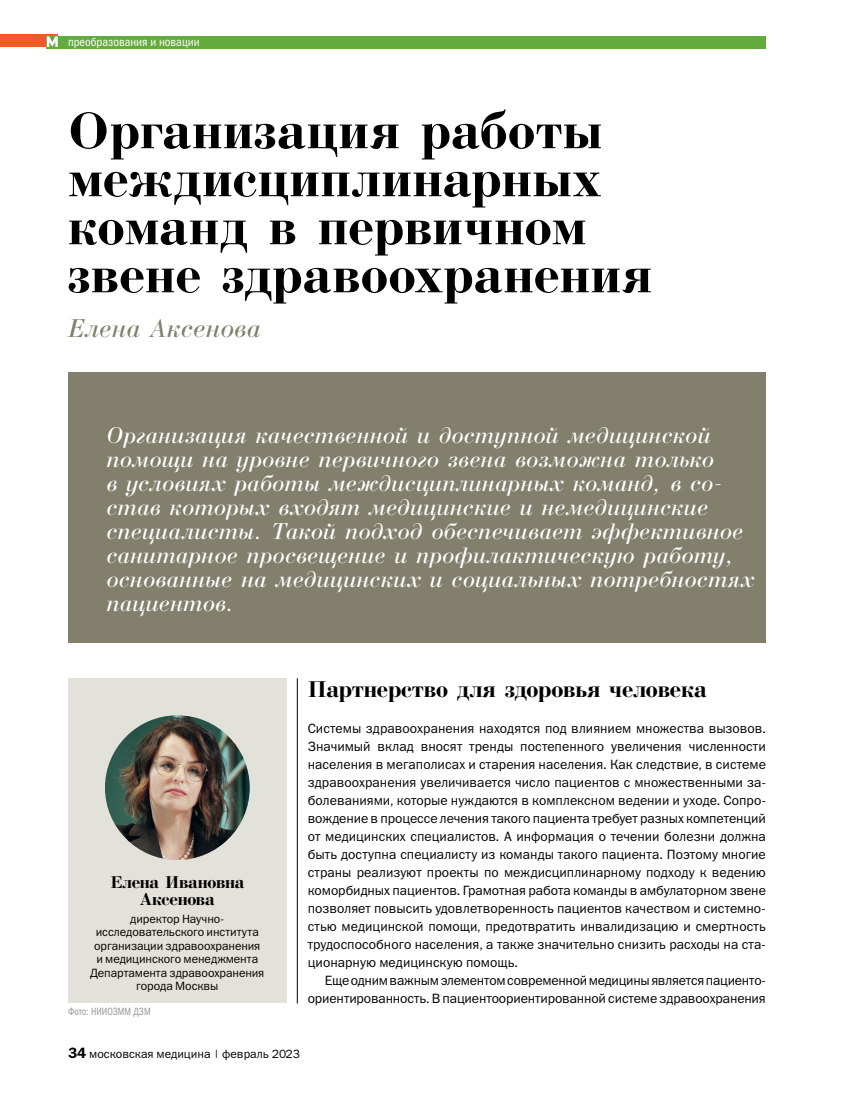
<style>
.page{position:relative;width:851px;height:1106px;background:#fff}
.page>*{position:absolute;margin:0;border:0;box-sizing:border-box;transform-origin:0 0}
.t1{font:54px/48px "Bodoni Bold Cyrillic";letter-spacing:.01em;color:#000}
.t2{font:italic 27px "Bodoni";letter-spacing:.01em;color:#82806d}
.t3{font:italic 24px/24px "Bodoni";letter-spacing:.015em;color:#fff}
.t4{font:24px "Bodoni Bold Cyrillic";letter-spacing:-.005em;color:#000}
.t5{font:18px/16.5px "Bodoni Bold Cyrillic";letter-spacing:-.02em;color:#000;text-align:center}
.t6{font:13.5px/18px "Franklin Gothic Book ITC";letter-spacing:-.01em;color:#000;text-align:justify}
.t7{font:12px/13.5px "Franklin Gothic Book ITC";letter-spacing:-.005em;color:#000;text-align:center}
.t8{font:12px "Franklin Gothic Book Cond ITC";color:#fff}
.t9{font:10.5px "Franklin Gothic Book Cond ITC";color:#939598;scale:.9 1}
.s1{font-family:"Franklin Gothic Demi ITC";font-size:15px}
</style>
<div class="page">
<div style="left:68px;top:372px;width:697px;height:271px;background:#82806d"></div>
<hr style="left:297px;top:678px;width:1px;height:325px;background:#000">
<div style="left:68px;top:678px;width:218px;height:325px;background:#e3e2da"></div>
<img style="left:105px;top:715px;width:145px;height:145px;border-radius:72px">
<div style="left:0;top:34px;width:45px;height:13px;background:#f15a22"></div>
<svg style="left:45px;top:34px;width:13px;height:13px"></svg>
<div style="left:47px;top:36px;width:718px;height:13px;background:#64aa3c"></div>
<svg style="left:47px;top:36px;width:11px;height:11px"></svg>
<p class="t8" style="left:68px;top:35px;width:133px">преобразования и новации</p>
<h1 class="t1" style="left:68px;top:108px;width:585px">Организация работы междисциплинарных команд в первичном звене здравоохранения</h1>
<h2 class="t2" style="left:68px;top:313px;width:194px">Елена Аксенова</h2>
<p class="t3" style="left:107px;top:423px;width:649px">Организация качественной и доступной медицинской помощи на уровне первичного звена возможна только<br>в условиях работы междисциплинарных команд, в со&shy;став которых входят медицинские и немедицинские специалисты. Такой подход обеспечивает эффективное санитарное просвещение и профилактическую работу, основанные на медицинских и социальных потребностях пациентов.</p>
<h3 class="t5" style="left:110px;top:874px;width:135px">Елена Ивановна<br>Аксенова</h3>
<p class="t7" style="left:90px;top:911px;width:176px">директор Научно&shy;исследовательского института организации здравоохранения и медицинского менеджмента<br>Департамента здравоохранения города Москвы</p>
<p class="t9" style="left:68px;top:1005px;width:93px">Фото: НИИОЗММ ДЗМ</p>
<p class="t7" style="left:68px;top:1046px;width:233px"><span class="s1">34</span> московская медицина | февраль 2023</p>
<h3 class="t4" style="left:308px;top:677px;width:400px">Партнерство для здоровья человека</h3>
<p class="t6" style="left:308px;top:719px;width:459px">Системы здравоохранения находятся под влиянием множества вызовов.<br>Значимый вклад вносят тренды постепенного увеличения численности населения в мегаполисах и старения населения. Как следствие, в системе здравоохранения увеличивается число пациентов с множественными за&shy;болеваниями, которые нуждаются в комплексном ведении и уходе. Сопро&shy;вождение в процессе лечения такого пациента требует разных компетенций от медицинских специалистов. А информация о течении болезни должна быть доступна специалисту из команды такого пациента. Поэтому многие страны реализуют проекты по междисциплинарному подходу к ведению коморбидных пациентов. Грамотная работа команды в амбулаторном звене позволяет повысить удовлетворенность пациентов качеством и системно&shy;стью медицинской помощи, предотвратить инвалидизацию и смертность трудоспособного населения, а также значительно снизить расходы на ста&shy;ционарную медицинскую помощь.</p>
<p class="t6" style="left:308px;top:971px;width:459px;text-align:right">Еще одним важным элементом современной медицины является пациенто&shy;ориентированность. В пациентоориентированной системе здравоохранения</p>
</div>
